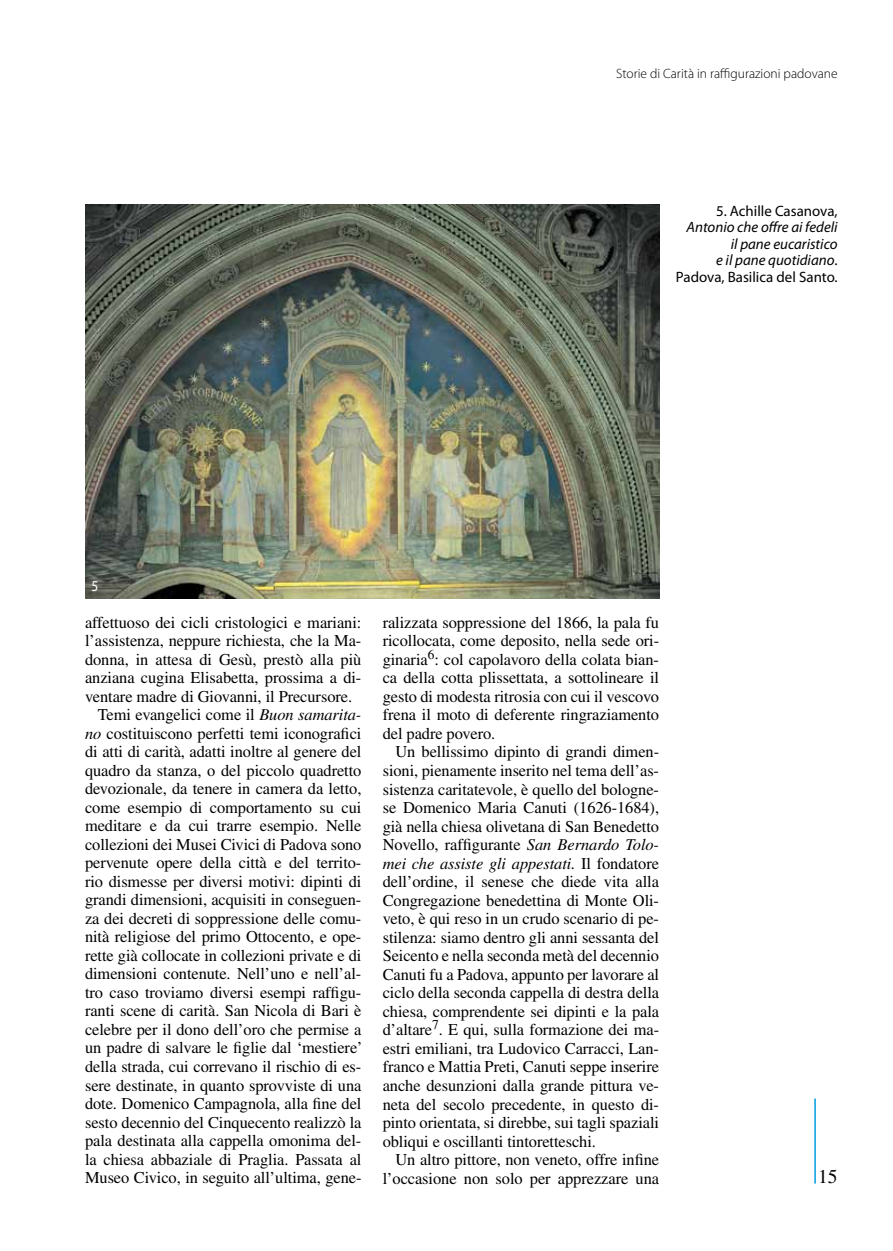
<style>
.page{position:relative;width:893px;height:1251px;background:#fff}
.page>*{position:absolute;margin:0;border:0;box-sizing:border-box;transform-origin:0 0}
.t1{font:19.5px "Times";color:#000}
.t2{font:16.5px "Times";letter-spacing:-.005em;color:#000}
.t3{font:italic 16.5px "Times";letter-spacing:-.005em;color:#000}
.t4{font:italic 15px/16.5px "Myriad Pro";color:#000;text-align:right}
.t5{font:15px "Myriad Pro";color:#fff;scale:.9 1}
.t6{font:300 13.5px "Myriad Pro";color:#000}
.s1{font-style:normal}
.s2{font-style:italic}
</style>
<div class="page">
<hr style="left:814px;top:1098px;width:2px;height:85px;background:#009ee0">
<img style="left:85px;top:204px;width:575px;height:395px">
<p class="t6" style="left:616px;top:66px;width:223px">Storie di Carità in raffigurazioni padovane</p>
<p class="t4" style="left:676px;top:202px;width:163px"><span class="s1">5. Achille Casanova,<br></span>Antonio che offre ai fedeli il pane eucaristico<br>e il pane quotidiano<span class="s1">.<br>Padova, Basilica del Santo.</span></p>
<p class="t5" style="left:91px;top:576px;width:9px">5</p>
<p class="t2" style="left:85px;top:612px;width:278px">affettuoso dei cicli cristologici e mariani:</p>
<p class="t2" style="left:85px;top:631px;width:278px">l’assistenza, neppure richiesta, che la Ma-</p>
<p class="t2" style="left:85px;top:649px;width:278px">donna, in attesa di Gesù, prestò alla più</p>
<p class="t2" style="left:85px;top:668px;width:278px">anziana cugina Elisabetta, prossima a di-</p>
<p class="t2" style="left:85px;top:686px;width:269px">ventare madre di Giovanni, il Precursore.</p>
<p class="t2" style="left:98px;top:705px;width:265px">Temi evangelici come il <span class="s2">Buon samarita-</span></p>
<p class="t2" style="left:85px;top:723px;width:278px"><span class="s2">no</span> costituiscono perfetti temi iconografici</p>
<p class="t2" style="left:85px;top:742px;width:278px">di atti di carità, adatti inoltre al genere del</p>
<p class="t2" style="left:85px;top:760px;width:278px">quadro da stanza, o del piccolo quadretto</p>
<p class="t2" style="left:85px;top:779px;width:278px">devozionale, da tenere in camera da letto,</p>
<p class="t2" style="left:85px;top:797px;width:278px">come esempio di comportamento su cui</p>
<p class="t2" style="left:85px;top:816px;width:278px">meditare e da cui trarre esempio. Nelle</p>
<p class="t2" style="left:85px;top:834px;width:278px">collezioni dei Musei Civici di Padova sono</p>
<p class="t2" style="left:85px;top:853px;width:278px">pervenute opere della città e del territo-</p>
<p class="t2" style="left:85px;top:871px;width:278px">rio dismesse per diversi motivi: dipinti di</p>
<p class="t2" style="left:85px;top:890px;width:278px">grandi dimensioni, acquisiti in conseguen-</p>
<p class="t2" style="left:85px;top:908px;width:278px">za dei decreti di soppressione delle comu-</p>
<p class="t2" style="left:85px;top:927px;width:278px">nità religiose del primo Ottocento, e ope-</p>
<p class="t2" style="left:85px;top:945px;width:278px">rette già collocate in collezioni private e di</p>
<p class="t2" style="left:85px;top:964px;width:278px">dimensioni contenute. Nell’uno e nell’al-</p>
<p class="t2" style="left:85px;top:982px;width:278px">tro caso troviamo diversi esempi raffigu-</p>
<p class="t2" style="left:85px;top:1001px;width:278px">ranti scene di carità. San Nicola di Bari è</p>
<p class="t2" style="left:85px;top:1019px;width:278px">celebre per il dono dell’oro che permise a</p>
<p class="t2" style="left:85px;top:1038px;width:279px">un padre di salvare le figlie dal ‘mestiere’</p>
<p class="t2" style="left:85px;top:1056px;width:278px">della strada, cui correvano il rischio di es-</p>
<p class="t2" style="left:85px;top:1075px;width:278px">sere destinate, in quanto sprovviste di una</p>
<p class="t2" style="left:85px;top:1093px;width:278px">dote. Domenico Campagnola, alla fine del</p>
<p class="t2" style="left:85px;top:1112px;width:278px">sesto decennio del Cinquecento realizzò la</p>
<p class="t2" style="left:85px;top:1130px;width:278px">pala destinata alla cappella omonima del-</p>
<p class="t2" style="left:85px;top:1149px;width:278px">la chiesa abbaziale di Praglia. Passata al</p>
<p class="t2" style="left:85px;top:1167px;width:278px">Museo Civico, in seguito all’ultima, gene-</p>
<p class="t2" style="left:383px;top:612px;width:278px">ralizzata soppressione del 1866, la pala fu</p>
<p class="t2" style="left:383px;top:631px;width:278px">ricollocata, come deposito, nella sede ori-</p>
<p class="t2" style="left:383px;top:650px;width:278px">ginaria<sup>6</sup>: col capolavoro della colata bian-</p>
<p class="t2" style="left:383px;top:668px;width:278px">ca della cotta plissettata, a sottolineare il</p>
<p class="t2" style="left:383px;top:687px;width:278px">gesto di modesta ritrosia con cui il vescovo</p>
<p class="t2" style="left:383px;top:705px;width:278px">frena il moto di deferente ringraziamento</p>
<p class="t2" style="left:383px;top:724px;width:114px">del padre povero.</p>
<p class="t2" style="left:395px;top:742px;width:265px">Un bellissimo dipinto di grandi dimen-</p>
<p class="t2" style="left:383px;top:761px;width:278px">sioni, pienamente inserito nel tema dell’as-</p>
<p class="t2" style="left:383px;top:779px;width:278px">sistenza caritatevole, è quello del bologne-</p>
<p class="t2" style="left:383px;top:798px;width:278px">se Domenico Maria Canuti (1626-1684),</p>
<p class="t2" style="left:383px;top:816px;width:278px">già nella chiesa olivetana di San Benedetto</p>
<p class="t2" style="left:383px;top:835px;width:278px">Novello, raffigurante <span class="s2">San Bernardo Tolo-</span></p>
<p class="t3" style="left:383px;top:853px;width:278px">mei che assiste gli appestati. <span class="s1">Il fondatore</span></p>
<p class="t2" style="left:383px;top:872px;width:278px">dell’ordine, il senese che diede vita alla</p>
<p class="t2" style="left:383px;top:890px;width:278px">Congregazione benedettina di Monte Oli-</p>
<p class="t2" style="left:383px;top:909px;width:278px">veto, è qui reso in un crudo scenario di pe-</p>
<p class="t2" style="left:383px;top:927px;width:278px">stilenza: siamo dentro gli anni sessanta del</p>
<p class="t2" style="left:383px;top:946px;width:278px">Seicento e nella seconda metà del decennio</p>
<p class="t2" style="left:383px;top:964px;width:278px">Canuti fu a Padova, appunto per lavorare al</p>
<p class="t2" style="left:383px;top:983px;width:278px">ciclo della seconda cappella di destra della</p>
<p class="t2" style="left:383px;top:1001px;width:278px">chiesa, comprendente sei dipinti e la pala</p>
<p class="t2" style="left:383px;top:1020px;width:278px">d’altare<sup>7</sup>. E qui, sulla formazione dei ma-</p>
<p class="t2" style="left:383px;top:1038px;width:278px">estri emiliani, tra Ludovico Carracci, Lan-</p>
<p class="t2" style="left:383px;top:1057px;width:278px">franco e Mattia Preti, Canuti seppe inserire</p>
<p class="t2" style="left:383px;top:1075px;width:278px">anche desunzioni dalla grande pittura ve-</p>
<p class="t2" style="left:383px;top:1094px;width:278px">neta del secolo precedente, in questo di-</p>
<p class="t2" style="left:383px;top:1112px;width:278px">pinto orientata, si direbbe, sui tagli spaziali</p>
<p class="t2" style="left:383px;top:1131px;width:215px">obliqui e oscillanti tintoretteschi.</p>
<p class="t2" style="left:395px;top:1149px;width:265px">Un altro pittore, non veneto, offre infine</p>
<p class="t2" style="left:383px;top:1168px;width:278px">l’occasione non solo per apprezzare una</p>
<p class="t1" style="left:818px;top:1165px;width:21px">15</p>
</div>
